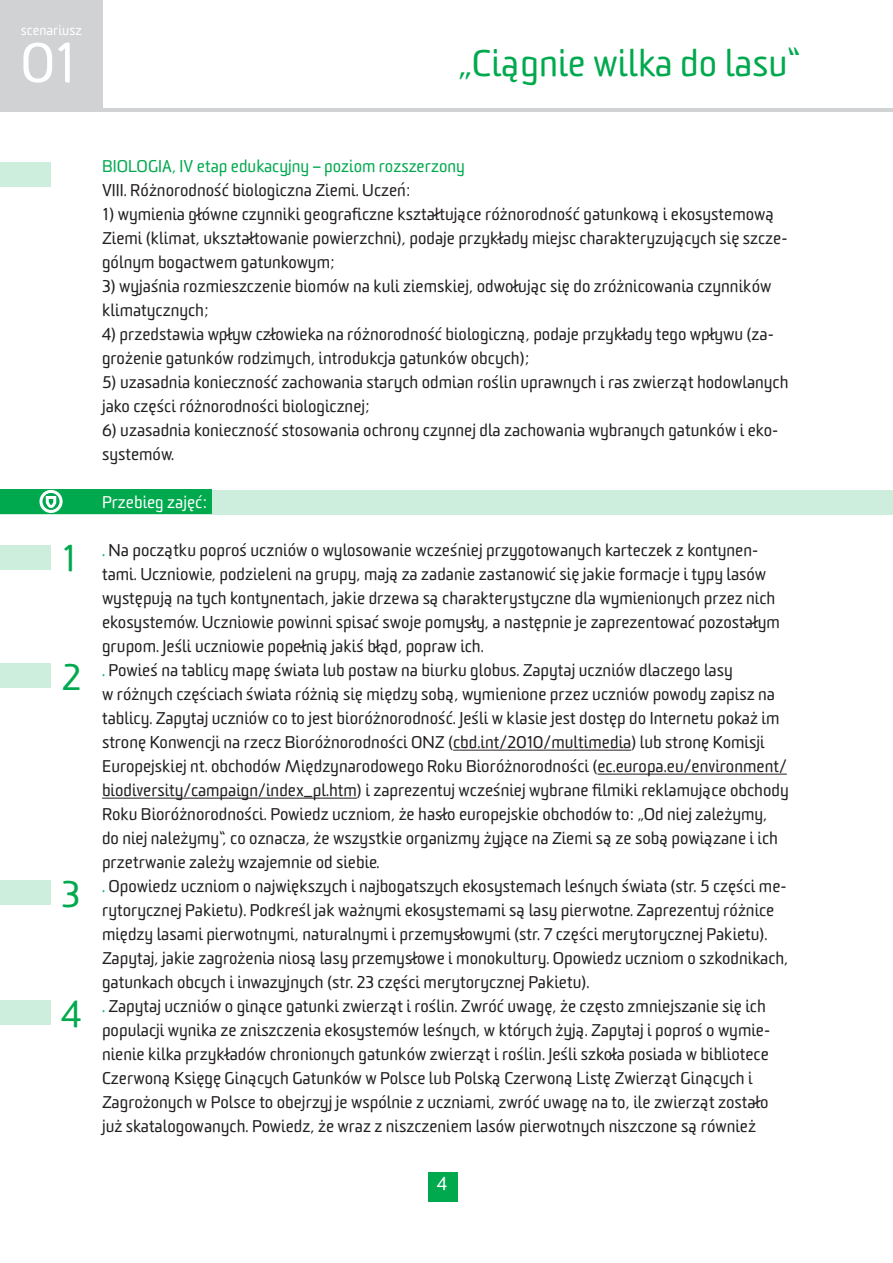
<style>
.page{position:relative;width:893px;height:1263px;background:#fff}
.page>*{position:absolute;margin:0;border:0;box-sizing:border-box;transform-origin:0 0}
.t1{font:54px "Sommet Rounded";color:#fff}
.t2{font:36px "Sommet Rounded";color:#00a94e}
.t3{font:16.5px/24px "Sommet Rounded";color:#231f20}
.t4{font:16.5px "Sommet Rounded";color:#00a94e}
.t5{font:16.5px "Sommet Rounded";color:#fff}
.t6{font:13.5px "Sommet Rounded";color:#fff}
.s1{color:#00a94e}
</style>
<div class="page">
<div style="left:0;top:490px;width:893px;height:24px;background:#cdeedc"></div>
<div style="left:0;top:489px;width:212px;height:25px;background:#00a94e"></div>
<div style="left:0;top:0;width:102px;height:111px;background:#d1d2d4"></div>
<hr style="left:0;top:108px;width:893px;height:4px;background:#d1d2d4">
<div style="left:428px;top:1172px;width:29px;height:29px;background:#00a94e"></div>
<div style="left:0;top:162px;width:51px;height:24px;background:#cdeedc"></div>
<hr style="left:453px;top:750px;width:178px;height:1px;background:#231f20">
<hr style="left:597px;top:774px;width:190px;height:1px;background:#231f20">
<hr style="left:102px;top:798px;width:255px;height:1px;background:#231f20">
<div style="left:0;top:545px;width:51px;height:25px;background:#cdeedc"></div>
<div style="left:0;top:663px;width:51px;height:25px;background:#cdeedc"></div>
<div style="left:0;top:880px;width:51px;height:25px;background:#cdeedc"></div>
<div style="left:0;top:1000px;width:51px;height:25px;background:#cdeedc"></div>
<svg style="left:39px;top:490px;width:24px;height:23px"></svg>
<svg style="left:43px;top:493px;width:17px;height:17px"></svg>
<svg style="left:44px;top:494px;width:14px;height:16px"></svg>
<p class="t6" style="left:21px;top:21px;width:62px">scenariusz</p>
<h1 class="t1" style="left:20px;top:28px;width:59px">01</h1>
<h2 class="t2" style="left:459px;top:40px;width:342px">„Ciągnie wilka do lasu”</h2>
<h2 class="t2" style="left:62px;top:535px;width:18px">1</h2>
<h2 class="t2" style="left:62px;top:654px;width:21px">2</h2>
<h2 class="t2" style="left:62px;top:871px;width:21px">3</h2>
<h2 class="t2" style="left:62px;top:991px;width:21px">4</h2>
<p class="t4" style="left:102px;top:155px;width:20px">Biologia</p>
<p class="t4" style="left:172px;top:155px;width:294px">, IV etap edukacyjny – poziom rozszerzony</p>
<p class="t3" style="left:102px;top:179px;width:310px">VIII. Różnorodność biologiczna Ziemi. Uczeń:</p>
<p class="t3" style="left:102px;top:203px;width:687px">1) wymienia główne czynniki geograficzne kształtujące różnorodność gatunkową i ekosystemową<br>Ziemi (klimat, ukształtowanie powierzchni), podaje przykłady miejsc charakteryzujących się szcze&shy;gólnym bogactwem gatunkowym;</p>
<p class="t3" style="left:102px;top:275px;width:671px">3) wyjaśnia rozmieszczenie biomów na kuli ziemskiej, odwołując się do zróżnicowania czynników klimatycznych;</p>
<p class="t3" style="left:102px;top:323px;width:673px">4) przedstawia wpływ człowieka na różnorodność biologiczną, podaje przykłady tego wpływu (za&shy;grożenie gatunków rodzimych, introdukcja gatunków obcych);</p>
<p class="t3" style="left:102px;top:371px;width:688px">5) uzasadnia konieczność zachowania starych odmian roślin uprawnych i ras zwierząt hodowlanych jako części różnorodności biologicznej;</p>
<p class="t3" style="left:102px;top:419px;width:678px">6) uzasadnia konieczność stosowania ochrony czynnej dla zachowania wybranych gatunków i eko&shy;systemów.</p>
<p class="t5" style="left:102px;top:491px;width:107px">Przebieg zajęć:</p>
<p class="t3" style="left:102px;top:539px;width:688px"><span class="s1">.</span> Na początku poproś uczniów o wylosowanie wcześniej przygotowanych karteczek z kontynen&shy;tami. Uczniowie, podzieleni na grupy, mają za zadanie zastanowić się jakie formacje i typy lasów występują na tych kontynentach, jakie drzewa są charakterystyczne dla wymienionych przez nich ekosystemów. Uczniowie powinni spisać swoje pomysły, a następnie je zaprezentować pozostałym grupom. Jeśli uczniowie popełnią jakiś błąd, popraw ich.<br><span class="s1">.</span> Powieś na tablicy mapę świata lub postaw na biurku globus. Zapytaj uczniów dlaczego lasy<br>w różnych częściach świata różnią się między sobą, wymienione przez uczniów powody zapisz na tablicy. Zapytaj uczniów co to jest bioróżnorodność. Jeśli w klasie jest dostęp do Internetu pokaż im stronę Konwencji na rzecz Bioróżnorodności ONZ (cbd.int/2010/multimedia) lub stronę Komisji Europejskiej nt. obchodów Międzynarodowego Roku Bioróżnorodności (ec.europa.eu/environment/ biodiversity/campaign/index_pl.htm) i zaprezentuj wcześniej wybrane filmiki reklamujące obchody Roku Bioróżnorodności. Powiedz uczniom, że hasło europejskie obchodów to: „Od niej zależymy,<br>do niej należymy”, co oznacza, że wszystkie organizmy żyjące na Ziemi są ze sobą powiązane i ich przetrwanie zależy wzajemnie od siebie.<br><span class="s1">.</span> Opowiedz uczniom o największych i najbogatszych ekosystemach leśnych świata (str. 5 części me&shy;rytorycznej Pakietu). Podkreśl jak ważnymi ekosystemami są lasy pierwotne. Zaprezentuj różnice między lasami pierwotnymi, naturalnymi i przemysłowymi (str. 7 części merytorycznej Pakietu).<br>Zapytaj, jakie zagrożenia niosą lasy przemysłowe i monokultury. Opowiedz uczniom o szkodnikach, gatunkach obcych i inwazyjnych (str. 23 części merytorycznej Pakietu).<br><span class="s1">.</span> Zapytaj uczniów o ginące gatunki zwierząt i roślin. Zwróć uwagę, że często zmniejszanie się ich populacji wynika ze zniszczenia ekosystemów leśnych, w których żyją. Zapytaj i poproś o wymie&shy;nienie kilka przykładów chronionych gatunków zwierząt i roślin. Jeśli szkoła posiada w bibliotece Czerwoną Księgę Ginących Gatunków w Polsce lub Polską Czerwoną Listę Zwierząt Ginących i Zagrożonych w Polsce to obejrzyj je wspólnie z uczniami, zwróć uwagę na to, ile zwierząt zostało już skatalogowanych. Powiedz, że wraz z niszczeniem lasów pierwotnych niszczone są również</p>
</div>
